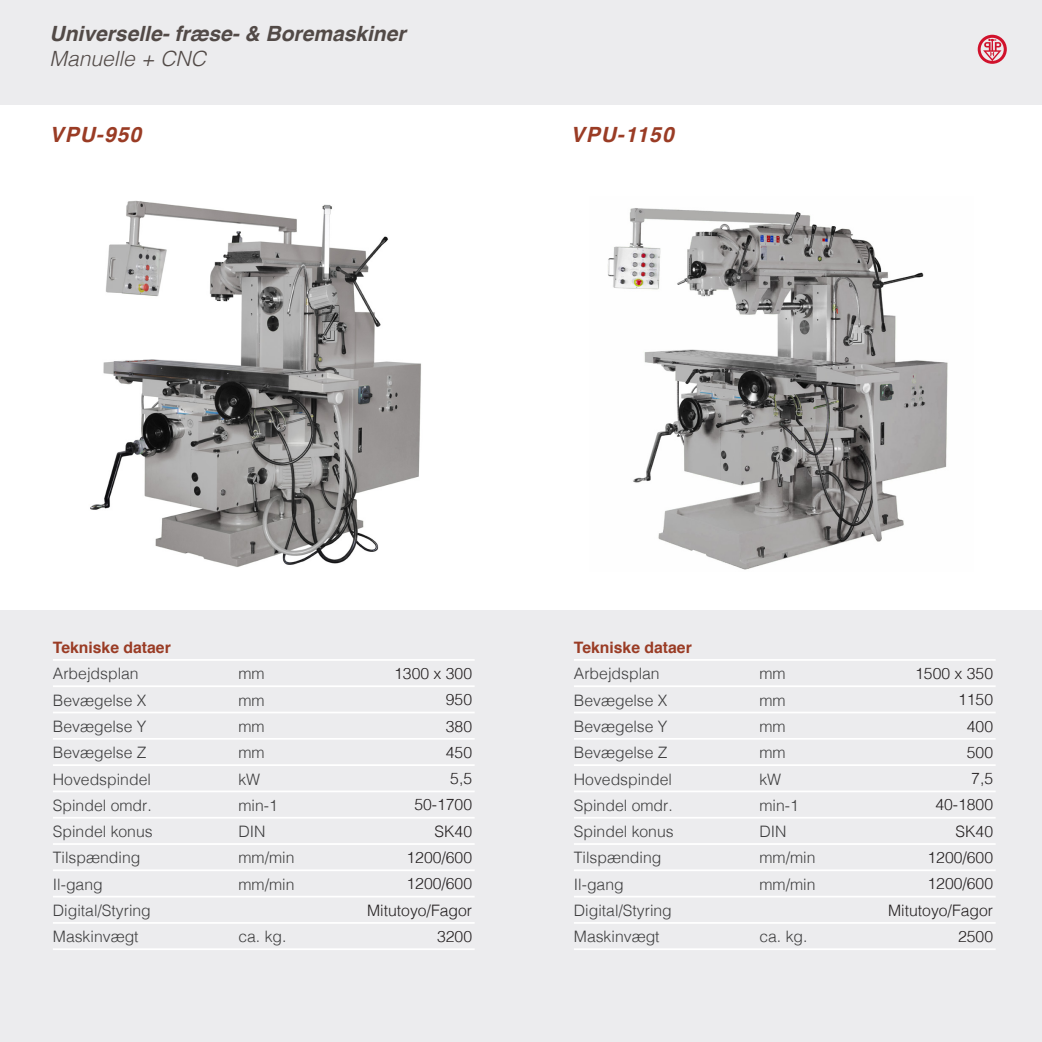
<style>
.page{position:relative;width:1042px;height:1042px;background:#fff}
.page>*{position:absolute;margin:0;border:0;box-sizing:border-box;transform-origin:0 0}
.t1{font:italic 700 21px "Helvetica";color:#524a47}
.t2{font:italic 700 21px "Helvetica";letter-spacing:.05em;color:#9a3c25}
.t3{font:italic 300 21px "Helvetica";color:#524a47}
.t4{font:300 15.75px/26.2px "Helvetica";color:#3e3e3f}
.t5{font:300 15.75px/26.2px "Helvetica";color:#231f20;text-align:right}
.t6{font:700 15.75px "Helvetica";color:#9a3c25}
</style>
<div class="page">
<div style="left:0;top:0;width:521px;height:104px;background:#ececee"></div>
<div style="left:521px;top:0;width:521px;height:104px;background:#ececee"></div>
<div style="left:0;top:610px;width:521px;height:432px;background:#ececee"></div>
<img style="left:90px;top:200px;width:331px;height:367px">
<hr style="left:53px;top:659px;width:422px;height:2px;background:#fff">
<hr style="left:53px;top:685px;width:422px;height:2px;background:#fff">
<hr style="left:53px;top:711px;width:422px;height:2px;background:#fff">
<hr style="left:53px;top:738px;width:422px;height:2px;background:#fff">
<hr style="left:53px;top:764px;width:422px;height:2px;background:#fff">
<hr style="left:53px;top:790px;width:422px;height:2px;background:#fff">
<hr style="left:53px;top:817px;width:422px;height:1px;background:#fff">
<hr style="left:53px;top:843px;width:422px;height:2px;background:#fff">
<hr style="left:53px;top:869px;width:422px;height:2px;background:#fff">
<hr style="left:53px;top:896px;width:422px;height:1px;background:#fff">
<hr style="left:53px;top:922px;width:422px;height:2px;background:#fff">
<hr style="left:53px;top:948px;width:422px;height:2px;background:#fff">
<div style="left:521px;top:610px;width:521px;height:432px;background:#ececee"></div>
<img style="left:607px;top:208px;width:341px;height:362px">
<hr style="left:574px;top:659px;width:421px;height:2px;background:#fff">
<hr style="left:574px;top:685px;width:421px;height:2px;background:#fff">
<hr style="left:574px;top:711px;width:421px;height:2px;background:#fff">
<hr style="left:574px;top:738px;width:421px;height:2px;background:#fff">
<hr style="left:574px;top:764px;width:421px;height:2px;background:#fff">
<hr style="left:574px;top:790px;width:421px;height:2px;background:#fff">
<hr style="left:574px;top:817px;width:421px;height:1px;background:#fff">
<hr style="left:574px;top:843px;width:421px;height:2px;background:#fff">
<hr style="left:574px;top:869px;width:421px;height:2px;background:#fff">
<hr style="left:574px;top:896px;width:421px;height:1px;background:#fff">
<hr style="left:574px;top:922px;width:421px;height:2px;background:#fff">
<hr style="left:574px;top:948px;width:421px;height:2px;background:#fff">
<svg style="left:977px;top:35px;width:30px;height:29px"></svg>
<h1 class="t1" style="left:50px;top:16px;width:357px">Universelle- fræse- &amp; Boremaskiner</h1>
<h1 class="t3" style="left:50px;top:40px;width:158px">Manuelle + CNC</h1>
<h1 class="t2" style="left:50px;top:118px;width:93px">VPU-950</h1>
<h1 class="t2" style="left:570px;top:118px;width:105px">VPU-1150</h1>
<p class="t6" style="left:53px;top:635px;width:119px">Tekniske dataer</p>
<p class="t4" style="left:53px;top:659px;width:87px">Arbejdsplan</p>
<p class="t4" style="left:238px;top:659px;width:28px">mm</p>
<p class="t4" style="left:53px;top:686px;width:95px">Bevægelse X</p>
<p class="t4" style="left:238px;top:686px;width:28px">mm</p>
<p class="t4" style="left:53px;top:712px;width:95px">Bevægelse Y</p>
<p class="t4" style="left:238px;top:712px;width:28px">mm</p>
<p class="t4" style="left:53px;top:738px;width:95px">Bevægelse Z</p>
<p class="t4" style="left:238px;top:738px;width:28px">mm</p>
<p class="t4" style="left:53px;top:765px;width:100px">Hovedspindel</p>
<p class="t4" style="left:238px;top:765px;width:23px">kW</p>
<p class="t4" style="left:53px;top:791px;width:100px">Spindel omdr.</p>
<p class="t4" style="left:238px;top:791px;width:41px">min-1</p>
<p class="t4" style="left:53px;top:817px;width:101px">Spindel konus</p>
<p class="t4" style="left:238px;top:817px;width:29px">DIN</p>
<p class="t4" style="left:53px;top:843px;width:89px">Tilspænding</p>
<p class="t4" style="left:238px;top:843px;width:57px">mm/min</p>
<p class="t4" style="left:53px;top:870px;width:51px">Il-gang</p>
<p class="t4" style="left:238px;top:870px;width:57px">mm/min</p>
<p class="t4" style="left:53px;top:896px;width:99px">Digital/Styring<br>Maskinvægt</p>
<p class="t4" style="left:238px;top:922px;width:50px">ca. kg.</p>
<p class="t5" style="left:367px;top:659px;width:107px">1300 x 300<br>950<br>380<br>450<br>5,5<br>50-1700<br>SK40<br>1200/600<br>1200/600<br>Mitutoyo/Fagor<br>3200</p>
<p class="t6" style="left:574px;top:635px;width:119px">Tekniske dataer</p>
<p class="t4" style="left:574px;top:659px;width:87px">Arbejdsplan</p>
<p class="t4" style="left:759px;top:659px;width:28px">mm</p>
<p class="t4" style="left:574px;top:686px;width:95px">Bevægelse X</p>
<p class="t4" style="left:759px;top:686px;width:28px">mm</p>
<p class="t4" style="left:574px;top:712px;width:95px">Bevægelse Y</p>
<p class="t4" style="left:759px;top:712px;width:28px">mm</p>
<p class="t4" style="left:574px;top:738px;width:95px">Bevægelse Z</p>
<p class="t4" style="left:759px;top:738px;width:28px">mm</p>
<p class="t4" style="left:574px;top:765px;width:100px">Hovedspindel</p>
<p class="t4" style="left:759px;top:765px;width:23px">kW</p>
<p class="t4" style="left:574px;top:791px;width:100px">Spindel omdr.</p>
<p class="t4" style="left:759px;top:791px;width:41px">min-1</p>
<p class="t4" style="left:574px;top:817px;width:101px">Spindel konus</p>
<p class="t4" style="left:759px;top:817px;width:29px">DIN</p>
<p class="t4" style="left:574px;top:843px;width:89px">Tilspænding</p>
<p class="t4" style="left:759px;top:843px;width:57px">mm/min</p>
<p class="t4" style="left:574px;top:870px;width:51px">Il-gang</p>
<p class="t4" style="left:759px;top:870px;width:57px">mm/min</p>
<p class="t4" style="left:574px;top:896px;width:99px">Digital/Styring<br>Maskinvægt</p>
<p class="t4" style="left:759px;top:922px;width:50px">ca. kg.</p>
<p class="t5" style="left:888px;top:659px;width:107px">1500 x 350<br>1150<br>400<br>500<br>7,5<br>40-1800<br>SK40<br>1200/600<br>1200/600<br>Mitutoyo/Fagor<br>2500</p>
</div>
